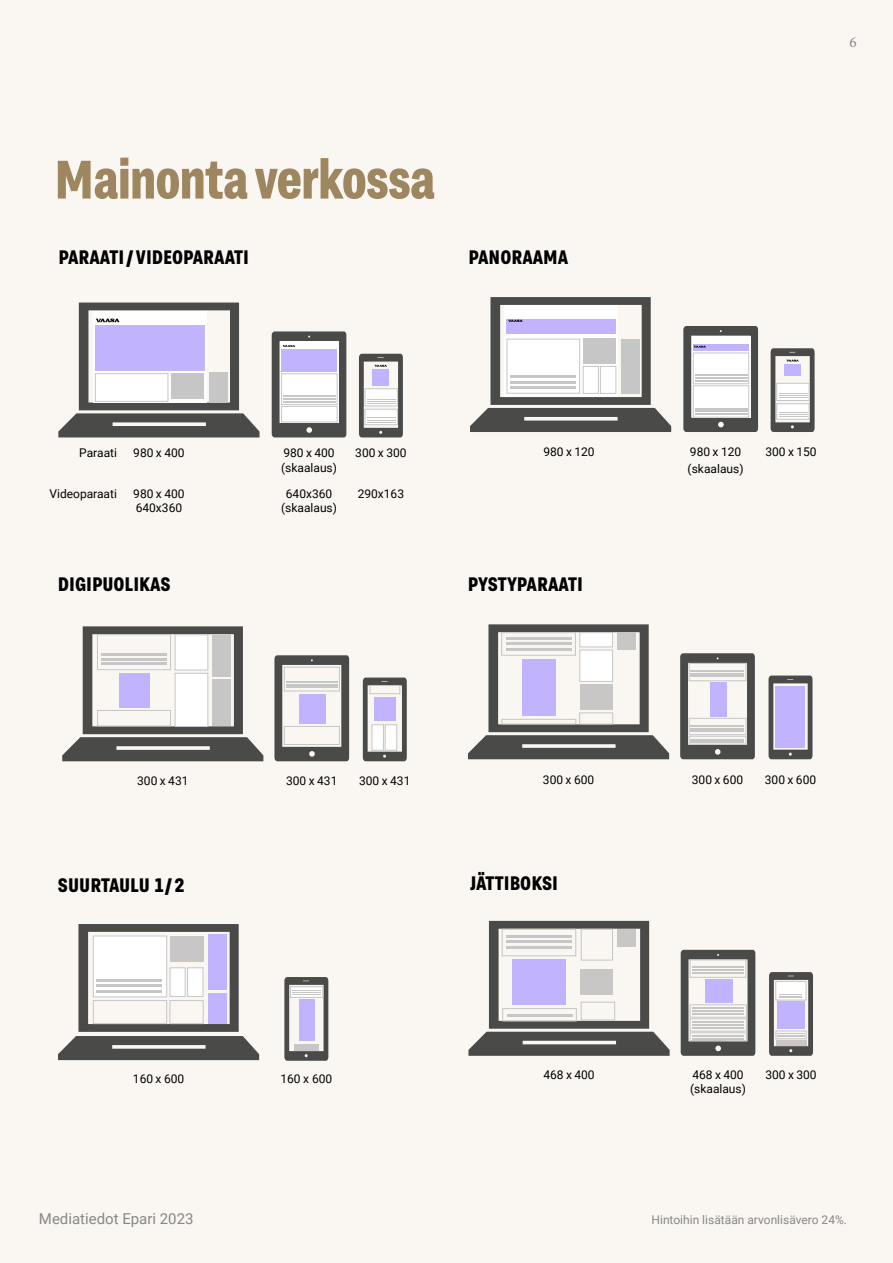
<style>
.page{position:relative;width:893px;height:1263px;background:#faf7f2}
.page>*{position:absolute;margin:0;border:0;box-sizing:border-box;transform-origin:0 0}
.t1{font:700 54px "Grtsk Zetta";letter-spacing:-.005em;color:#9e8760}
.t2{font:700 19.5px "Grtsk Zetta";color:#000}
.t3{font:15px "Roboto";color:#878787}
.t4{font:15px "Minion Pro";color:#878787}
.t5{font:12px/14.4px "Roboto";color:#000}
.t6{font:12px "Roboto";color:#878787}
</style>
<div class="page">
<svg style="left:58px;top:924px;width:201px;height:136px"></svg>
<div style="left:209px;top:934px;width:18px;height:56px;background:#c2b3ff"></div>
<div style="left:209px;top:993px;width:18px;height:30px;background:#c2b3ff"></div>
<div style="left:93px;top:936px;width:74px;height:61px;background:#fff;border:1px solid #c6c6c6"></div>
<hr style="left:97px;top:990px;width:65px;height:2px;background:#c6c6c6">
<hr style="left:97px;top:985px;width:65px;height:2px;background:#c6c6c6">
<hr style="left:97px;top:979px;width:65px;height:3px;background:#c6c6c6">
<div style="left:93px;top:1000px;width:74px;height:24px;border:1px solid #c6c6c6"></div>
<div style="left:170px;top:1000px;width:34px;height:24px;border:1px solid #c6c6c6"></div>
<div style="left:170px;top:936px;width:33px;height:25px;background:#c8c6c6"></div>
<div style="left:170px;top:967px;width:16px;height:30px;background:#fff;border:1px solid #c6c6c6"></div>
<div style="left:187px;top:967px;width:16px;height:30px;background:#fff;border:1px solid #c6c6c6"></div>
<svg style="left:284px;top:977px;width:44px;height:84px"></svg>
<div style="left:294px;top:1044px;width:25px;height:6px;background:#c8c6c6"></div>
<svg style="left:771px;top:348px;width:44px;height:84px"></svg>
<svg style="left:468px;top:921px;width:202px;height:135px"></svg>
<hr style="left:507px;top:1014px;width:65px;height:3px;background:#c6c6c6">
<div style="left:502px;top:929px;width:74px;height:27px;border:1px solid #c6c6c6"></div>
<hr style="left:506px;top:946px;width:66px;height:2px;background:#c6c6c6">
<hr style="left:506px;top:941px;width:66px;height:2px;background:#c6c6c6">
<hr style="left:506px;top:935px;width:66px;height:3px;background:#c6c6c6">
<div style="left:581px;top:929px;width:32px;height:31px;border:1px solid #c6c6c6"></div>
<div style="left:502px;top:1008px;width:75px;height:13px;border:1px solid #c6c6c6"></div>
<div style="left:581px;top:1002px;width:34px;height:18px;border:1px solid #c6c6c6"></div>
<div style="left:512px;top:959px;width:53px;height:46px;background:#c2b3ff"></div>
<div style="left:618px;top:929px;width:18px;height:18px;background:#c9c6c6"></div>
<div style="left:580px;top:969px;width:33px;height:25px;background:#c9c6c6"></div>
<svg style="left:681px;top:950px;width:74px;height:106px"></svg>
<div style="left:690px;top:960px;width:56px;height:17px;border:1px solid #c6c6c6"></div>
<hr style="left:692px;top:972px;width:52px;height:1px;background:#c6c6c6">
<hr style="left:692px;top:969px;width:52px;height:2px;background:#c6c6c6">
<hr style="left:692px;top:967px;width:52px;height:1px;background:#c6c6c6">
<div style="left:690px;top:1018px;width:57px;height:13px;border:1px solid #c6c6c6"></div>
<div style="left:690px;top:1004px;width:57px;height:13px;border:1px solid #c6c6c6"></div>
<hr style="left:692px;top:1027px;width:52px;height:1px;background:#c6c6c6">
<hr style="left:692px;top:1013px;width:52px;height:1px;background:#c6c6c6">
<hr style="left:692px;top:1024px;width:52px;height:2px;background:#c6c6c6">
<hr style="left:692px;top:1010px;width:52px;height:2px;background:#c6c6c6">
<hr style="left:692px;top:1022px;width:52px;height:1px;background:#c6c6c6">
<hr style="left:692px;top:1008px;width:52px;height:1px;background:#c6c6c6">
<div style="left:690px;top:1032px;width:57px;height:9px;border:1px solid #c6c6c6"></div>
<hr style="left:691px;top:1041px;width:34px;height:1px;background:#c6c6c6">
<hr style="left:692px;top:1038px;width:52px;height:1px;background:#c6c6c6">
<hr style="left:692px;top:1036px;width:52px;height:1px;background:#c6c6c6">
<div style="left:705px;top:979px;width:28px;height:24px;background:#c2b3ff"></div>
<svg style="left:769px;top:972px;width:44px;height:84px"></svg>
<svg style="left:768px;top:675px;width:44px;height:84px"></svg>
<div style="left:775px;top:686px;width:30px;height:61px;background:#c2b3ff"></div>
<svg style="left:468px;top:624px;width:201px;height:135px"></svg>
<div style="left:501px;top:632px;width:75px;height:23px;border:1px solid #c6c6c6"></div>
<hr style="left:506px;top:648px;width:65px;height:2px;background:#c6c6c6">
<hr style="left:506px;top:642px;width:65px;height:3px;background:#c6c6c6">
<hr style="left:506px;top:637px;width:65px;height:2px;background:#c6c6c6">
<div style="left:580px;top:632px;width:33px;height:15px;background:#fff;border:1px solid #c6c6c6"></div>
<div style="left:502px;top:719px;width:74px;height:5px;border:1px solid #c6c6c6"></div>
<div style="left:579px;top:713px;width:34px;height:11px;border:1px solid #c6c6c6"></div>
<div style="left:617px;top:632px;width:19px;height:18px;background:#c9c6c6"></div>
<div style="left:580px;top:684px;width:33px;height:26px;background:#c9c6c6"></div>
<div style="left:522px;top:659px;width:33px;height:57px;background:#c2b3ff"></div>
<svg style="left:680px;top:653px;width:75px;height:106px"></svg>
<div style="left:689px;top:663px;width:57px;height:18px;border:1px solid #c6c6c6"></div>
<hr style="left:690px;top:676px;width:54px;height:1px;background:#c6c6c6">
<hr style="left:691px;top:673px;width:53px;height:1px;background:#c6c6c6">
<hr style="left:691px;top:670px;width:53px;height:1px;background:#c6c6c6">
<div style="left:689px;top:718px;width:57px;height:17px;border:1px solid #c6c6c6"></div>
<hr style="left:691px;top:730px;width:53px;height:2px;background:#c6c6c6">
<hr style="left:691px;top:728px;width:53px;height:1px;background:#c6c6c6">
<hr style="left:691px;top:725px;width:53px;height:1px;background:#c6c6c6">
<div style="left:689px;top:736px;width:57px;height:8px;border:1px solid #c6c6c6"></div>
<hr style="left:691px;top:742px;width:53px;height:1px;background:#c6c6c6">
<hr style="left:691px;top:739px;width:53px;height:1px;background:#c6c6c6">
<div style="left:710px;top:683px;width:17px;height:34px;background:#c2b3ff"></div>
<div style="left:580px;top:650px;width:33px;height:32px;background:#fff;border:1px solid #c6c6c6"></div>
<svg style="left:58px;top:303px;width:202px;height:134px"></svg>
<svg style="left:272px;top:331px;width:74px;height:106px"></svg>
<svg style="left:359px;top:354px;width:44px;height:83px"></svg>
<svg style="left:470px;top:297px;width:201px;height:135px"></svg>
<svg style="left:683px;top:326px;width:75px;height:106px"></svg>
<svg style="left:363px;top:677px;width:44px;height:84px"></svg>
<div style="left:385px;top:725px;width:12px;height:25px;background:#fff;border:1px solid #c6c6c6"></div>
<div style="left:372px;top:725px;width:12px;height:25px;background:#fff;border:1px solid #c6c6c6"></div>
<svg style="left:274px;top:655px;width:75px;height:106px"></svg>
<div style="left:284px;top:667px;width:56px;height:24px;border:1px solid #c6c6c6"></div>
<hr style="left:286px;top:687px;width:52px;height:1px;background:#c6c6c6">
<hr style="left:286px;top:684px;width:52px;height:1px;background:#c6c6c6">
<hr style="left:286px;top:681px;width:52px;height:1px;background:#c6c6c6">
<div style="left:284px;top:726px;width:56px;height:19px;border:1px solid #c6c6c6"></div>
<svg style="left:62px;top:626px;width:201px;height:135px"></svg>
<div style="left:97px;top:634px;width:74px;height:36px;border:1px solid #c6c6c6"></div>
<div style="left:97px;top:710px;width:74px;height:16px;border:1px solid #c6c6c6"></div>
<div style="left:119px;top:673px;width:31px;height:34px;background:#c2b3ff"></div>
<div style="left:175px;top:634px;width:33px;height:36px;background:#fff;border:1px solid #c6c6c6"></div>
<div style="left:175px;top:673px;width:33px;height:54px;background:#fff;border:1px solid #c6c6c6"></div>
<div style="left:212px;top:635px;width:18px;height:41px;background:#c7c6c6"></div>
<div style="left:212px;top:679px;width:18px;height:47px;background:#c7c6c6"></div>
<hr style="left:101px;top:662px;width:66px;height:3px;background:#c6c6c6">
<hr style="left:101px;top:658px;width:66px;height:2px;background:#c6c6c6">
<hr style="left:101px;top:654px;width:66px;height:2px;background:#c6c6c6">
<div style="left:299px;top:694px;width:26px;height:29px;background:#c2b3ff"></div>
<div style="left:374px;top:697px;width:21px;height:23px;background:#c2b3ff"></div>
<div style="left:370px;top:685px;width:30px;height:9px;border:1px solid #c6c6c6"></div>
<h1 class="t1" style="left:54px;top:146px;width:382px">Mainonta verkossa</h1>
<h2 class="t2" style="left:58px;top:245px;width:192px">PARAATI / VIDEOPARAATI</h2>
<h2 class="t2" style="left:468px;top:245px;width:101px">PANORAAMA</h2>
<p class="t4" style="left:850px;top:32px;width:9px">6</p>
<p class="t5" style="left:79px;top:446px;width:39px">Paraati</p>
<p class="t5" style="left:50px;top:486px;width:69px">Videoparaati</p>
<p class="t5" style="left:133px;top:446px;width:53px">980 x 400</p>
<p class="t5" style="left:133px;top:486px;width:53px">980 x 400<br>640x360</p>
<p class="t5" style="left:281px;top:446px;width:57px">980 x 400 (skaalaus)</p>
<p class="t5" style="left:281px;top:486px;width:57px;text-align:center">640x360 (skaalaus)</p>
<p class="t5" style="left:355px;top:446px;width:53px">300 x 300</p>
<p class="t5" style="left:358px;top:486px;width:48px">290x163</p>
<p class="t5" style="left:543px;top:444px;width:53px">980 x 120</p>
<p class="t5" style="left:688px;top:443px;width:57px;line-height:17px">980 x 120 (skaalaus)</p>
<p class="t5" style="left:765px;top:444px;width:53px">300 x 150</p>
<h2 class="t2" style="left:58px;top:572px;width:114px">DIGIPUOLIKAS</h2>
<h2 class="t2" style="left:468px;top:572px;width:116px">PYSTYPARAATI</h2>
<p class="t5" style="left:137px;top:772px;width:53px">300 x 431</p>
<p class="t5" style="left:286px;top:772px;width:53px">300 x 431</p>
<p class="t5" style="left:359px;top:772px;width:53px">300 x 431</p>
<h2 class="t2" style="left:58px;top:873px;width:128px">SUURTAULU 1 / 2</h2>
<p class="t5" style="left:543px;top:772px;width:53px">300 x 600</p>
<p class="t5" style="left:692px;top:772px;width:53px">300 x 600</p>
<p class="t5" style="left:765px;top:772px;width:53px">300 x 600</p>
<h2 class="t2" style="left:470px;top:871px;width:89px">JÄTTIBOKSI</h2>
<p class="t5" style="left:133px;top:1071px;width:53px">160 x 600</p>
<p class="t5" style="left:280px;top:1071px;width:53px">160 x 600</p>
<p class="t5" style="left:543px;top:1067px;width:53px">468 x 400</p>
<p class="t5" style="left:690px;top:1067px;width:57px">468 x 400 (skaalaus)</p>
<p class="t5" style="left:765px;top:1067px;width:53px">300 x 300</p>
<p class="t3" style="left:39px;top:1208px;width:156px">Mediatiedot Epari 2023</p>
<p class="t6" style="left:651px;top:1211px;width:197px">Hintoihin lisätään arvonlisävero 24%.</p>
</div>
